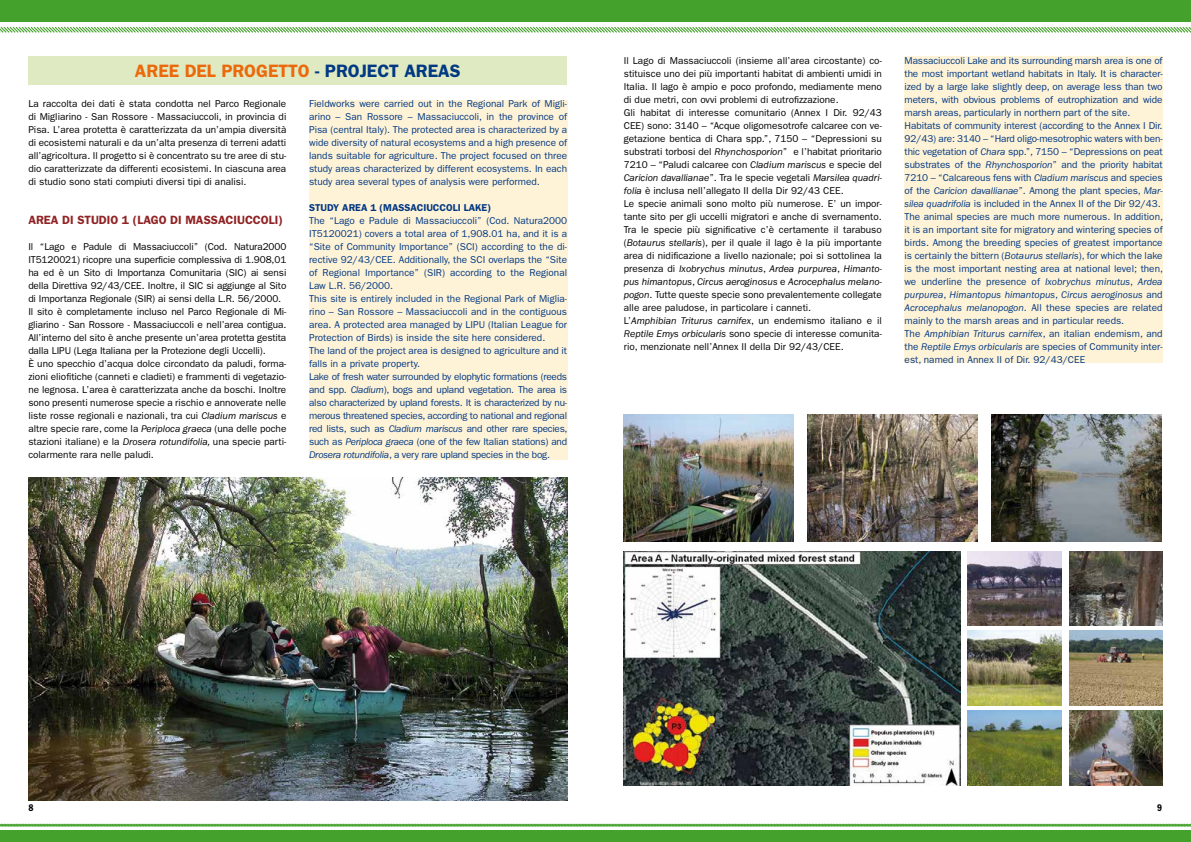
<style>
.page{position:relative;width:1191px;height:842px;background:#fff}
.page>*{position:absolute;margin:0;border:0;box-sizing:border-box;transform-origin:0 0}
.t1{font:600 18px "ITC Franklin Gothic Std";color:#eb690b}
.t2{font:600 12px "ITC Franklin Gothic Std";color:#912224}
.t3{font:10px/13px "ITC Franklin Gothic Std";color:#003882}
.t4{font:10px/13px "ITC Franklin Gothic Std";color:#000}
.t5{font:600 10px "ITC Franklin Gothic Std";color:#003882}
.t6{font:10px "ITC Franklin Gothic Std Dm Cd";color:#000}
.s1{color:#003882}
.s2{font-style:italic}
</style>
<div class="page">
<div style="left:0;top:0;width:1191px;height:22px;background:#44a12b"></div>
<div style="left:0;top:831px;width:1191px;height:11px;background:#44a12b"></div>
<svg style="left:0;top:823px;width:1191px;height:4px;background:#8bc47c"></svg>
<svg style="left:0;top:26px;width:1191px;height:7px"></svg>
<div style="left:904px;top:57px;width:258px;height:306px;background:#fff3d7"></div>
<div style="left:28px;top:56px;width:539px;height:29px;background:#dfeac3"></div>
<img style="left:624px;top:551px;width:336px;height:234px">
<img style="left:1069px;top:551px;width:93px;height:75px">
<img style="left:968px;top:551px;width:93px;height:75px">
<img style="left:968px;top:631px;width:93px;height:74px">
<img style="left:1069px;top:631px;width:93px;height:74px">
<img style="left:968px;top:711px;width:93px;height:74px">
<img style="left:1069px;top:711px;width:93px;height:74px">
<img style="left:28px;top:478px;width:539px;height:323px">
<img style="left:624px;top:414px;width:169px;height:128px">
<img style="left:808px;top:414px;width:169px;height:128px">
<img style="left:992px;top:414px;width:169px;height:128px">
<div style="left:309px;top:100px;width:259px;height:360px;background:#fff3d7"></div>
<h1 class="t1" style="left:135px;top:60px;width:327px">AREE DEL PROGETTO <span class="s1">- PROJECT AREAS</span></h1>
<p class="t4" style="left:28px;top:97px;width:259px;text-align:justify">La raccolta dei dati è stata condotta nel Parco Regionale di Migliarino - San Rossore - Massaciuccoli, in provincia di Pisa. L’area protetta è caratterizzata da un’ampia diversità di ecosistemi naturali e da un’alta presenza di terreni adatti all’agricoltura. Il progetto si è concentrato su tre aree di stu&shy;dio caratterizzate da differenti ecosistemi. In ciascuna area di studio sono stati compiuti diversi tipi di analisi.</p>
<p class="t2" style="left:28px;top:213px;width:256px">AREA DI STUDIO 1 (LAGO DI MASSACIUCCOLI)</p>
<p class="t4" style="left:28px;top:240px;width:259px">Il “Lago e Padule di Massaciuccoli” (Cod. Natura2000<br>IT5120021) ricopre una superficie complessiva di 1.908,01 ha ed è un Sito di Importanza Comunitaria (SIC) ai sensi della Direttiva 92/43/CEE. Inoltre, il SIC si aggiunge al Sito di Importanza Regionale (SIR) ai sensi della L.R. 56/2000.<br>Il sito è completamente incluso nel Parco Regionale di Mi&shy;gliarino - San Rossore - Massaciuccoli e nell’area contigua.<br>All’interno del sito è anche presente un’area protetta gestita dalla LIPU (Lega Italiana per la Protezione degli Uccelli).<br>È uno specchio d’acqua dolce circondato da paludi, forma&shy;zioni eliofitiche (canneti e cladieti) e frammenti di vegetazio&shy;ne legnosa. L’area è caratterizzata anche da boschi. Inoltre sono presenti numerose specie a rischio e annoverate nelle liste rosse regionali e nazionali, tra cui <span class="s2">Cladium mariscus</span> e altre specie rare, come la <span class="s2">Periploca graeca</span> (una delle poche stazioni italiane) e la <span class="s2">Drosera rotundifolia,</span> una specie parti&shy;colarmente rara nelle paludi.</p>
<p class="t3" style="left:309px;top:97px;width:259px;text-align:justify">Fieldworks were carried out in the Regional Park of Migli&shy;arino – San Rossore – Massaciuccoli, in the province of Pisa (central Italy). The protected area is characterized by a wide diversity of natural ecosystems and a high presence of lands suitable for agriculture. The project focused on three study areas characterized by different ecosystems. In each study area several types of analysis were performed.</p>
<p class="t5" style="left:309px;top:202px;width:184px">STUDY AREA 1 (MASSACIUCCOLI LAKE)</p>
<p class="t3" style="left:309px;top:214px;width:260px">The “Lago e Padule di Massaciuccoli” (Cod. Natura2000<br>IT5120021) covers a total area of 1,908.01 ha, and it is a “Site of Community Importance” (SCI) according to the di&shy;rective 92/43/CEE. Additionally, the SCI overlaps the “Site of Regional Importance” (SIR) according to the Regional Law L.R. 56/2000.<br>This site is entirely included in the Regional Park of Miglia&shy;rino – San Rossore – Massaciuccoli and in the contiguous area. A protected area managed by LIPU (Italian League for Protection of Birds) is inside the site here considered.<br>The land of the project area is designed to agriculture and it falls in a private property.<br>Lake of fresh water surrounded by elophytic formations (reeds and spp. <span class="s2">Cladium</span>), bogs and upland vegetation. The area is also characterized by upland forests. It is characterized by nu&shy;merous threatened species, according to national and regional red lists, such as <span class="s2">Cladium mariscus</span> and other rare species, such as <span class="s2">Periploca graeca</span> (one of the few Italian stations) and <span class="s2">Drosera rotundifolia</span>, a very rare upland species in the bog.</p>
<p class="t4" style="left:624px;top:54px;width:260px">Il Lago di Massaciuccoli (insieme all’area circostante) co&shy;stituisce uno dei più importanti habitat di ambienti umidi in Italia. Il lago è ampio e poco profondo, mediamente meno di due metri, con ovvi problemi di eutrofizzazione.<br>Gli habitat di interesse comunitario (Annex I Dir. 92/43<br>CEE) sono: 3140 – “Acque oligomesotrofe calcaree con ve&shy;getazione bentica di Chara spp.”, 7150 – “Depressioni su substrati torbosi del <span class="s2">Rhynchosporion</span>” e l’habitat prioritario 7210 – “Paludi calcaree con <span class="s2">Cladium mariscus</span> e specie del <span class="s2">Caricion davallianae</span>”. Tra le specie vegetali <span class="s2">Marsilea quadri&shy;folia</span> è inclusa nell’allegato II della Dir 92/43 CEE.<br>Le specie animali sono molto più numerose. E’ un impor&shy;tante sito per gli uccelli migratori e anche di svernamento.<br>Tra le specie più significative c’è certamente il tarabuso (<span class="s2">Botaurus stellaris</span>), per il quale il lago è la più importante area di nidificazione a livello nazionale; poi si sottolinea la presenza di <span class="s2">Ixobrychus minutus</span>, <span class="s2">Ardea purpurea</span>, <span class="s2">Himanto&shy;pus himantopus</span>, <span class="s2">Circus aeroginosus</span> e <span class="s2">Acrocephalus melano&shy;pogon</span>. Tutte queste specie sono prevalentemente collegate alle aree paludose, in particolare i canneti.<br>L’<span class="s2">Amphibian Triturus carnifex</span>, un endemismo italiano e il <span class="s2">Reptile Emys orbicularis</span> sono specie di interesse comunita&shy;rio, menzionate nell’Annex II della Dir 92/43/CEE.</p>
<p class="t3" style="left:904px;top:54px;width:260px">Massaciuccoli Lake and its surrounding marsh area is one of the most important wetland habitats in Italy. It is character&shy;ized by a large lake slightly deep, on average less than two meters, with obvious problems of eutrophization and wide marsh areas, particularly in northern part of the site.<br>Habitats of community interest (according to the Annex I Dir.<br>92/43) are: 3140 – “Hard oligo-mesotrophic waters with ben&shy;thic vegetation of <span class="s2">Chara</span> spp.”, 7150 – “Depressions on peat substrates of the <span class="s2">Rhynchosporion</span>” and the priority habitat 7210 – “Calcareous fens with <span class="s2">Cladium mariscus</span> and species of the <span class="s2">Caricion davallianae</span>”. Among the plant species, <span class="s2">Mar&shy;silea quadrifolia</span> is included in the Annex II of the Dir 92/43.<br>The animal species are much more numerous. In addition, it is an important site for migratory and wintering species of birds. Among the breeding species of greatest importance is certainly the bittern (<span class="s2">Botaurus stellaris</span>), for which the lake is the most important nesting area at national level; then, we underline the presence of <span class="s2">Ixobrychus minutus</span>, <span class="s2">Ardea purpurea</span>, <span class="s2">Himantopus himantopus</span>, <span class="s2">Circus aeroginosus</span> and <span class="s2">Acrocephalus melanopogon</span>. All these species are related mainly to the marsh areas and in particular reeds.<br>The <span class="s2">Amphibian Triturus carnifex</span>, an italian endemism, and the <span class="s2">Reptile Emys orbicularis</span> are species of Community inter&shy;est, named in Annex II of Dir. 92/43/CEE</p>
<p class="t6" style="left:28px;top:802px;width:7px">8</p>
<p class="t6" style="left:1157px;top:802px;width:7px">9</p>
</div>
